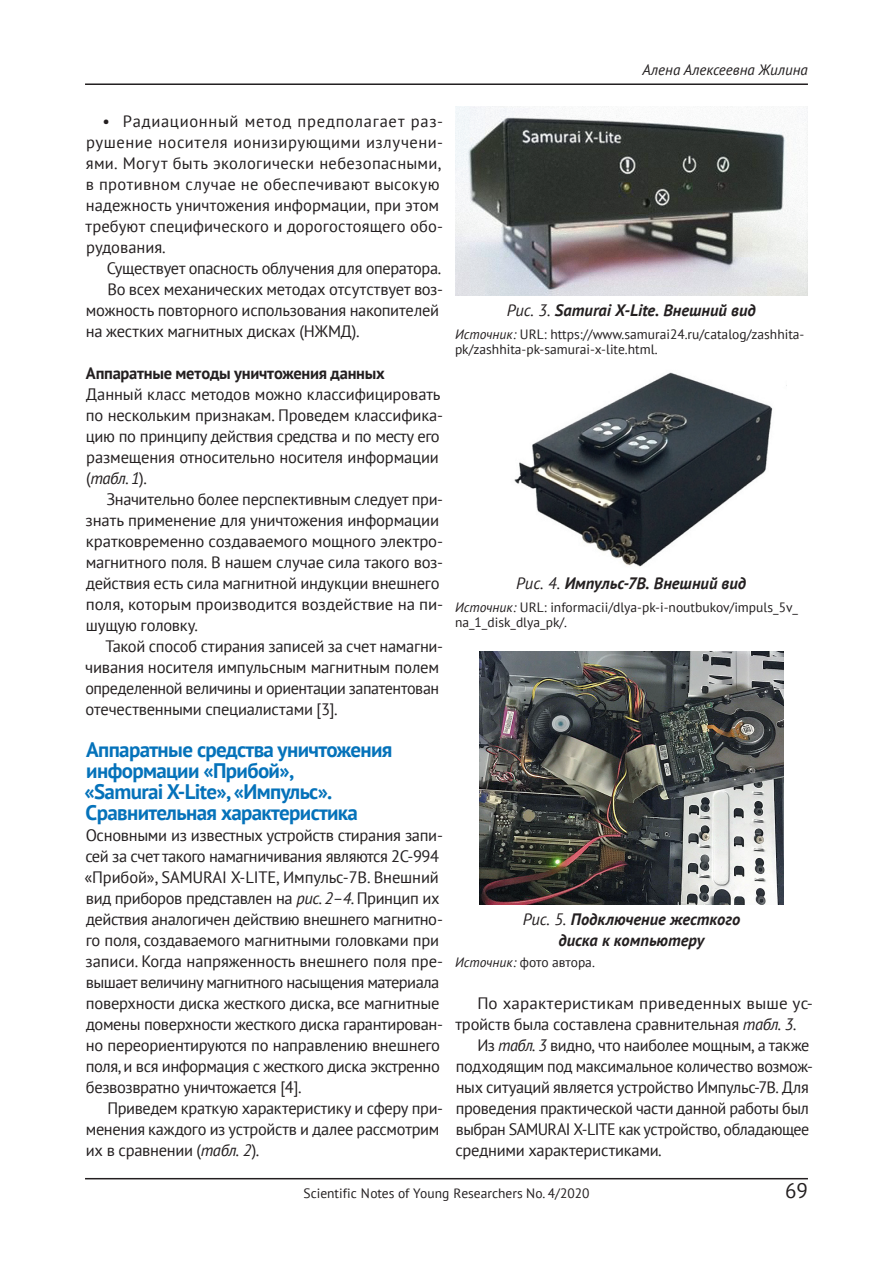
<style>
.page{position:relative;width:893px;height:1263px;background:#fff}
.page>*{position:absolute;margin:0;border:0;box-sizing:border-box;transform-origin:0 0}
.t1{font:700 21px/21px "PT Sans";letter-spacing:-.03em;color:#0572ba}
.t2{font:21px "PT Sans";color:#231f20}
.t3{font:16.5px/21px "PT Sans";letter-spacing:-.015em;color:#231f20}
.t4{font:16.5px/21px "PT Sans";letter-spacing:.015em;color:#231f20}
.t5{font:italic 700 16.5px/21px "PT Sans";color:#231f20;text-align:center}
.t6{font:16.5px "PT Sans";letter-spacing:.005em;color:#231f20}
.t7{font:700 16.5px "PT Sans";letter-spacing:-.015em;color:#231f20}
.t8{font:italic 15px "PT Sans";color:#231f20}
.t9{font:13.5px/14.4px "PT Sans";color:#231f20}
.s1{font-style:italic}
.s2{font-weight:400}
</style>
<div class="page">
<hr style="left:85px;top:1178px;width:723px;height:1px;background:#231f20">
<hr style="left:85px;top:83px;width:723px;height:2px;background:#231f20">
<img style="left:455px;top:106px;width:353px;height:189px">
<img style="left:514px;top:372px;width:273px;height:195px">
<img style="left:480px;top:652px;width:303px;height:252px">
<p class="t8" style="left:643px;top:61px;width:167px">Алена Алексеевна Жилина</p>
<p class="t4" style="left:86px;top:111px;width:359px;text-indent:17px">• Радиационный метод предполагает раз&shy;рушение носителя ионизирующими излучени&shy;ями. Могут быть экологически небезопасными, в противном случае не обеспечивают высокую надежность уничтожения информации, при этом требуют специфического и дорогостоящего обо&shy;рудования.</p>
<p class="t3" style="left:107px;top:258px;width:336px">Существует опасность облучения для оператора.</p>
<p class="t3" style="left:107px;top:279px;width:337px">Во всех механических методах отсутствует воз-</p>
<p class="t3" style="left:86px;top:300px;width:355px">можность повторного использования накопителей</p>
<p class="t3" style="left:86px;top:321px;width:275px">на жестких магнитных дисках (НЖМД).</p>
<p class="t7" style="left:86px;top:363px;width:300px">Аппаратные методы уничтожения данных</p>
<p class="t3" style="left:86px;top:384px;width:359px">Данный класс методов можно классифицировать по нескольким признакам. Проведем классифика&shy;цию по принципу действия средства и по месту его размещения относительно носителя информации (<span class="s1">табл. 1</span>).</p>
<p class="t3" style="left:86px;top:489px;width:359px;text-indent:21px">Значительно более перспективным следует при&shy;знать применение для уничтожения информации кратковременно создаваемого мощного электро&shy;магнитного поля. В нашем случае сила такого воз&shy;действия есть сила магнитной индукции внешнего поля, которым производится воздействие на пи&shy;шущую головку.</p>
<p class="t3" style="left:85px;top:636px;width:359px;text-indent:20px">Такой способ стирания записей за счет намагни&shy;чивания носителя импульсным магнитным полем определенной величины и ориентации запатентован отечественными специалистами [3].</p>
<p class="t1" style="left:85px;top:739px;width:309px">Аппаратные средства уничтожения информации «Прибой»,<br>«Samurai X-Lite», «Импульс».<br>Сравнительная характеристика</p>
<p class="t3" style="left:84px;top:825px;width:360px">Основными из известных устройств стирания запи&shy;сей за счет такого намагничивания являются 2С‑994 «Прибой», SAMURAI X-LITE, Импульс‑7В. Внешний вид приборов представлен на <span class="s1">рис. 2–4</span>. Принцип их действия аналогичен действию внешнего магнитно&shy;го поля, создаваемого магнитными головками при записи. Когда напряженность внешнего поля пре&shy;вышает величину магнитного насыщения материала поверхности диска жесткого диска, все магнитные домены поверхности жесткого диска гарантирован&shy;но переориентируются по направлению внешнего поля, и вся информация с жесткого диска экстренно безвозвратно уничтожается [4].</p>
<p class="t3" style="left:86px;top:1098px;width:359px;text-indent:21px">Приведем краткую характеристику и сферу при&shy;менения каждого из устройств и далее рассмотрим их в сравнении (<span class="s1">табл. 2</span>).</p>
<p class="t5" style="left:507px;top:300px;width:250px"><span class="s2">Рис. 3.</span> Samurai X-Lite. Внешний вид</p>
<p class="t9" style="left:455px;top:327px;width:351px"><span class="s1">Источник:</span> URL: https://www.samurai24.ru/catalog/zashhita&shy;pk/zashhita-pk-samurai-x-lite.html.</p>
<p class="t5" style="left:516px;top:573px;width:231px"><span class="s2">Рис. 4.</span> Импульс‑7В. Внешний вид</p>
<p class="t9" style="left:455px;top:600px;width:345px"><span class="s1">Источник:</span> URL: informacii/dlya-pk-i-noutbukov/impuls_5v_ na_1_disk_dlya_pk/.</p>
<p class="t5" style="left:523px;top:909px;width:219px"><span class="s2">Рис. 5.</span> Подключение жесткого диска к компьютеру</p>
<p class="t9" style="left:455px;top:955px;width:141px"><span class="s1">Источник:</span> фото автора.</p>
<p class="t6" style="left:477px;top:993px;width:335px">По характеристикам приведенных выше ус-</p>
<p class="t3" style="left:455px;top:1014px;width:342px">тройств была составлена сравнительная <span class="s1">табл. 3.</span></p>
<p class="t3" style="left:477px;top:1035px;width:334px">Из <span class="s1">табл. 3</span> видно, что наиболее мощным, а также</p>
<p class="t3" style="left:456px;top:1056px;width:359px">подходящим под максимальное количество возмож-</p>
<p class="t3" style="left:456px;top:1077px;width:355px">ных ситуаций является устройство Импульс‑7В. Для</p>
<p class="t3" style="left:456px;top:1098px;width:355px">проведения практической части данной работы был</p>
<p class="t3" style="left:456px;top:1119px;width:355px">выбран SAMURAI X-LITE как устройство, обладающее</p>
<p class="t3" style="left:455px;top:1140px;width:208px">средними характеристиками.</p>
<p class="t9" style="left:303px;top:1186px;width:287px">Scientific notes of young researchers N o. 4/2020</p>
<p class="t2" style="left:785px;top:1177px;width:24px">69</p>
</div>
